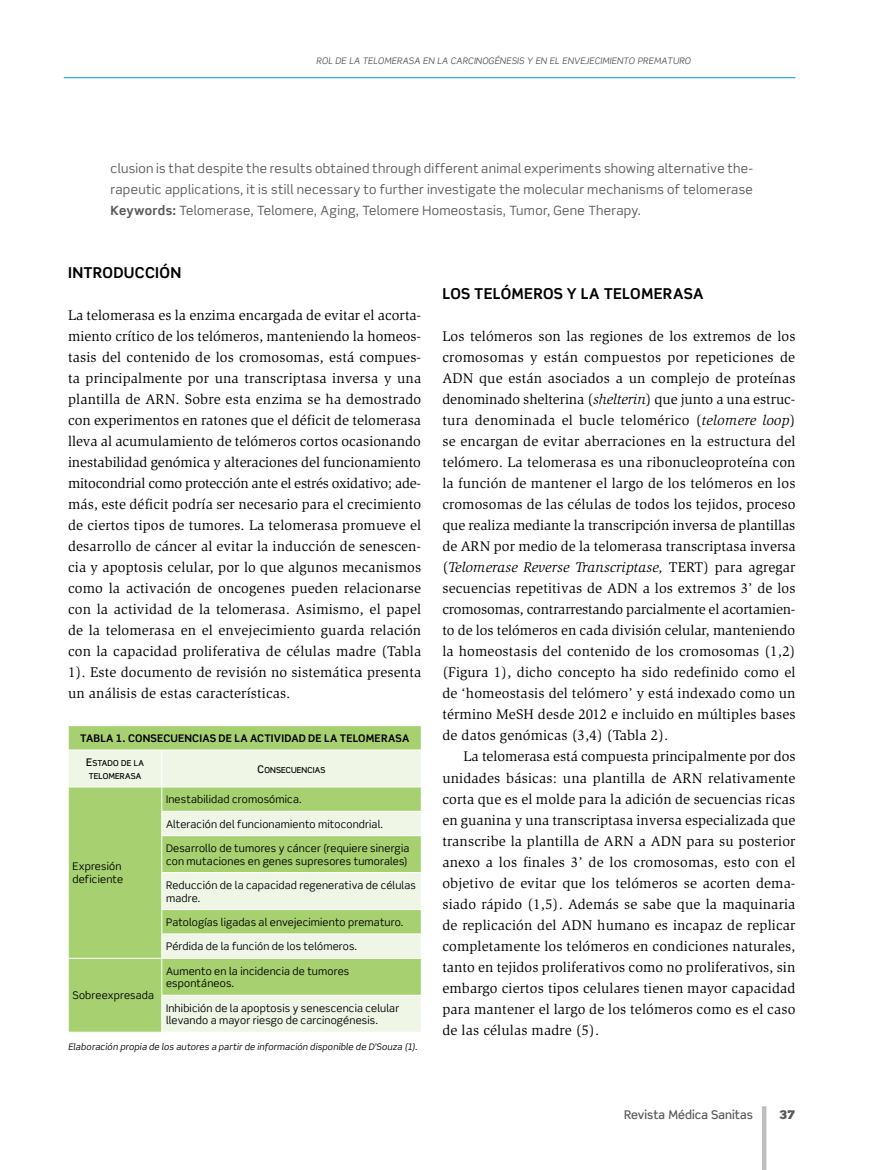
<style>
.page{position:relative;width:872px;height:1170px;background:#fff}
.page>*{position:absolute;margin:0;border:0;box-sizing:border-box;transform-origin:0 0}
._09Subt_1{font:700 15px "Scene Std";letter-spacing:.02em;color:#000}
._02Body_sin_sang{font:14.4px/21px "Slimbach Std";letter-spacing:.01em;color:#000;text-align:justify}
._01Body_text{font:14.4px/21px "Slimbach Std";letter-spacing:.01em;color:#000;text-align:justify}
._11Resumen_-_abstrac{font:12.75px/21px "Scene Std";letter-spacing:.02em;color:#58595b}
.t1{font:500 12px "Scene Std";color:#58595b}
.t2{font:900 12px "Scene Std";color:#58595b}
._14texto_tablas{font:10.5px/12.6px "Scene Std";letter-spacing:.015em;color:#000}
._15Tit_Tabla{font:700 10.5px "Scene Std";letter-spacing:.02em;color:#000}
._17Fuente{font:italic 9px "Scene Std";letter-spacing:.02em;color:#000}
.t3{font:italic 9px "Scene Std";letter-spacing:.01em;color:#58595b}
._16Encabezado{font:500 8.25px/12.6px "Scene Std";letter-spacing:.015em;color:#000;text-align:center}
.s1{font-weight:700}
.s2{font-size:10.5px}
.s3{font-style:italic}
</style>
<div class="page">
<hr style="left:64px;top:77px;width:731px;height:1px;background:#0099d1">
<hr style="left:762px;top:1106px;width:4px;height:63px;background:#bcbec0">
<div style="left:69px;top:726px;width:352px;height:23px;background:#a7d171"></div>
<svg style="left:69px;top:750px;width:352px;height:281px;background:#c7e1a6"></svg>
<svg style="left:68px;top:726px;width:1px;height:23px"></svg>
<hr style="left:162px;top:750px;width:1px;height:36px;background:#fff">
<hr style="left:68px;top:786px;width:94px;height:1px;background:#fff">
<hr style="left:162px;top:786px;width:259px;height:1px;background:#fff">
<svg style="left:68px;top:787px;width:1px;height:48px"></svg>
<hr style="left:162px;top:811px;width:259px;height:1px;background:#fff">
<svg style="left:162px;top:787px;width:1px;height:48px"></svg>
<hr style="left:162px;top:835px;width:259px;height:1px;background:#fff">
<hr style="left:162px;top:835px;width:1px;height:37px;background:#fff">
<hr style="left:162px;top:872px;width:259px;height:1px;background:#fff">
<hr style="left:162px;top:872px;width:1px;height:37px;background:#fff">
<hr style="left:162px;top:909px;width:259px;height:1px;background:#fff">
<svg style="left:68px;top:909px;width:1px;height:48px"></svg>
<hr style="left:162px;top:933px;width:259px;height:1px;background:#fff">
<svg style="left:162px;top:910px;width:1px;height:47px"></svg>
<hr style="left:68px;top:957px;width:94px;height:1px;background:#fff">
<hr style="left:162px;top:957px;width:259px;height:1px;background:#fff">
<hr style="left:162px;top:958px;width:1px;height:36px;background:#fff">
<hr style="left:162px;top:994px;width:259px;height:1px;background:#fff">
<hr style="left:162px;top:995px;width:1px;height:36px;background:#fff">
<p class="t3" style="left:316px;top:55px;width:376px">ROL DE LA TELOMERASA EN LA CARCINOGÉNESIS Y EN EL ENVEJECIMIENTO PREMATURO</p>
<p class="_11Resumen_-_abstrac" style="left:111px;top:158px;width:644px">clusion is that despite the results obtained through different animal experiments showing alternative the&shy;rapeutic applications, it is still necessary to further investigate the molecular mechanisms of telomerase</p>
<p class="_11Resumen_-_abstrac" style="left:111px;top:200px;width:532px"><span class="s1">Keywords:</span> Telomerase, Telomere, Aging, Telomere Homeostasis, Tumor, Gene Therapy.</p>
<p class="_09Subt_1" style="left:68px;top:263px;width:115px">INTRODUCCIÓN</p>
<p class="_02Body_sin_sang" style="left:68px;top:305px;width:355px">La telomerasa es la enzima encargada de evitar el acorta&shy;miento crítico de los telómeros, manteniendo la homeos&shy;tasis del contenido de los cromosomas, está compues&shy;ta principalmente por una transcriptasa inversa y una plantilla de ARN. Sobre esta enzima se ha demostrado con experimentos en ratones que el déficit de telomerasa lleva al acumulamiento de telómeros cortos ocasionando inestabilidad genómica y alteraciones del funcionamiento mitocondrial como protección ante el estrés oxidativo; ade&shy;más, este déficit podría ser necesario para el crecimiento de ciertos tipos de tumores. La telomerasa promueve el desarrollo de cáncer al evitar la inducción de senescen&shy;cia y apoptosis celular, por lo que algunos mecanismos como la activación de oncogenes pueden relacionarse con la actividad de la telomerasa. Asimismo, el papel de la telomerasa en el envejecimiento guarda relación con la capacidad proliferativa de células madre (Tabla 1). Este documento de revisión no sistemática presenta un análisis de estas características.</p>
<p class="_15Tit_Tabla" style="left:80px;top:731px;width:330px">TABLA 1. CONSECUENCIAS DE LA ACTIVIDAD DE LA TELOMERASA</p>
<p class="_16Encabezado" style="left:86px;top:756px;width:59px"><span class="s2">E</span>STADO DE LA<br>TELOMERASA</p>
<p class="_16Encabezado" style="left:258px;top:763px;width:69px"><span class="s2">C</span>ONSECUENCIAS</p>
<p class="_14texto_tablas" style="left:72px;top:860px;width:52px">Expresión deficiente</p>
<p class="_14texto_tablas" style="left:166px;top:793px;width:137px">Inestabilidad cromosómica.</p>
<p class="_14texto_tablas" style="left:166px;top:817px;width:218px">Alteración del funcionamiento mitocondrial.</p>
<p class="_14texto_tablas" style="left:166px;top:841px;width:245px">Desarrollo de tumores y cáncer (requiere sinergia con mutaciones en genes supresores tumorales)</p>
<p class="_14texto_tablas" style="left:166px;top:878px;width:251px">Reducción de la capacidad regenerativa de células madre.</p>
<p class="_14texto_tablas" style="left:166px;top:915px;width:239px">Patologías ligadas al envejecimiento prematuro.</p>
<p class="_14texto_tablas" style="left:166px;top:939px;width:193px">Pérdida de la función de los telómeros.</p>
<p class="_14texto_tablas" style="left:166px;top:964px;width:185px">Aumento en la incidencia de tumores espontáneos.</p>
<p class="_14texto_tablas" style="left:166px;top:1001px;width:235px">Inhibición de la apoptosis y senescencia celular llevando a mayor riesgo de carcinogénesis.</p>
<p class="_17Fuente" style="left:68px;top:1040px;width:351px">Elaboración propia de los autores a partir de información disponible de D’Souza (1).</p>
<p class="_14texto_tablas" style="left:72px;top:989px;width:83px">Sobreexpresada</p>
<p class="_09Subt_1" style="left:442px;top:284px;width:263px">LOS TELÓMEROS Y LA TELOMERASA</p>
<p class="_02Body_sin_sang" style="left:442px;top:326px;width:355px">Los telómeros son las regiones de los extremos de los cromosomas y están compuestos por repeticiones de ADN que están asociados a un complejo de proteínas denominado shelterina (<span class="s3">shelterin</span>) que junto a una estruc&shy;tura denominada el bucle telomérico (<span class="s3">telomere loop</span>) se encargan de evitar aberraciones en la estructura del telómero. La telomerasa es una ribonucleoproteína con la función de mantener el largo de los telómeros en los cromosomas de las células de todos los tejidos, proceso que realiza mediante la transcripción inversa de plantillas de ARN por medio de la telomerasa transcriptasa inversa (<span class="s3">Telomerase Reverse Transcriptase,</span> TERT) para agregar secuencias repetitivas de ADN a los extremos 3’ de los cromosomas, contrarrestando parcialmente el acortamien&shy;to de los telómeros en cada división celular, manteniendo la homeostasis del contenido de los cromosomas (1,2) (Figura 1), dicho concepto ha sido redefinido como el de ‘homeostasis del telómero’ y está indexado como un término MeSH desde 2012 e incluido en múltiples bases de datos genómicas (3,4) (Tabla 2).</p>
<p class="_01Body_text" style="left:442px;top:746px;width:355px;text-indent:21px">La telomerasa está compuesta principalmente por dos unidades básicas: una plantilla de ARN relativamente corta que es el molde para la adición de secuencias ricas en guanina y una transcriptasa inversa especializada que transcribe la plantilla de ARN a ADN para su posterior anexo a los finales 3’ de los cromosomas, esto con el objetivo de evitar que los telómeros se acorten dema&shy;siado rápido (1,5). Además se sabe que la maquinaria de replicación del ADN humano es incapaz de replicar completamente los telómeros en condiciones naturales, tanto en tejidos proliferativos como no proliferativos, sin embargo ciertos tipos celulares tienen mayor capacidad para mantener el largo de los telómeros como es el caso de las células madre (5).</p>
<p class="t1" style="left:624px;top:1106px;width:130px">Revista Médica Sanitas</p>
<p class="t2" style="left:779px;top:1106px;width:18px">37</p>
</div>
